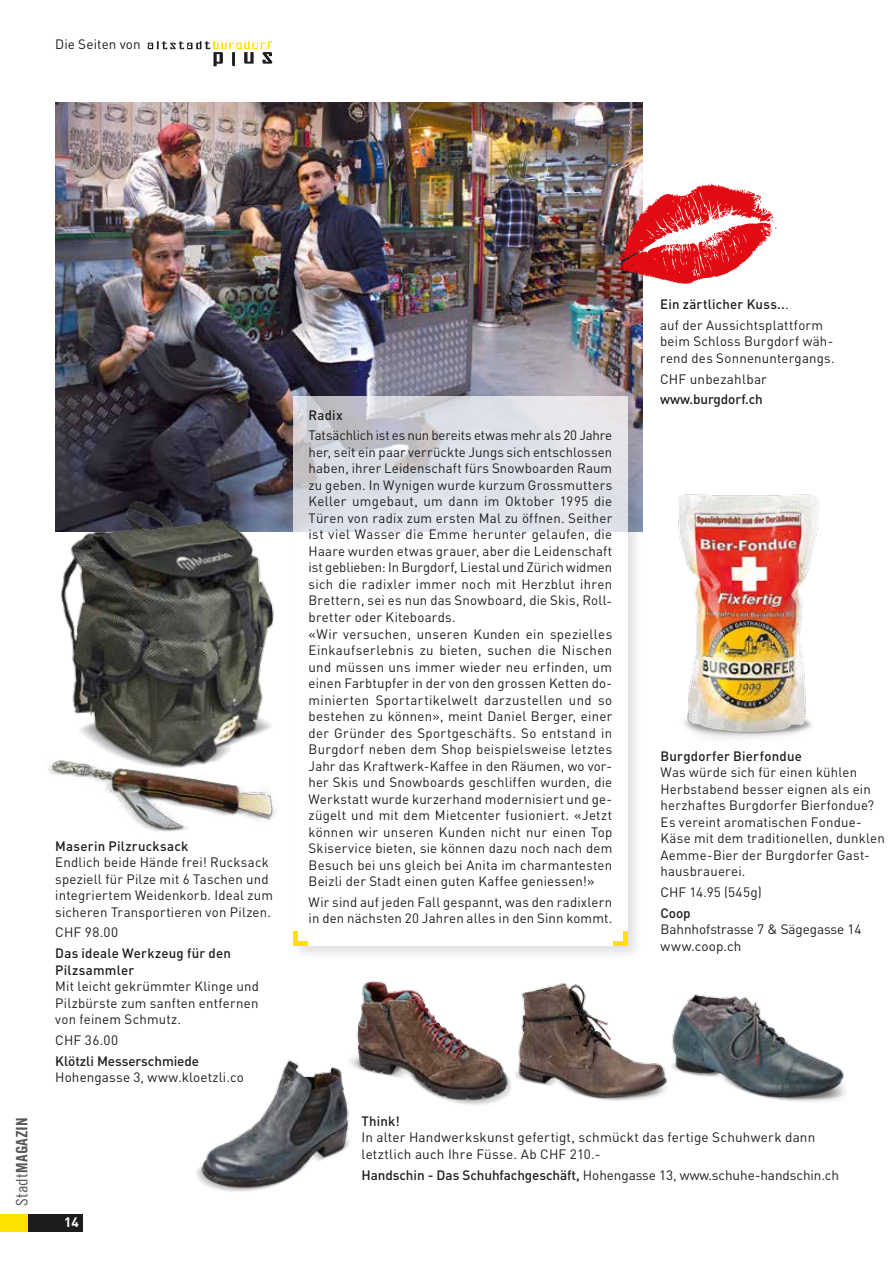
<style>
.page{position:relative;width:893px;height:1263px;background:#fff}
.page>*{position:absolute;margin:0;border:0;box-sizing:border-box;transform-origin:0 0}
.t1{font:15.75px "Trade Gothic Bold Cond Twenty";color:#575756;scale:1.09 1}
.t2{font:13.5px/16.5px "DIN";letter-spacing:.015em;color:#1d1d1b}
.t3{font:13.5px/16.5px "DIN";letter-spacing:-.005em;color:#1d1d1b}
.t4{font:500 13.5px/16.5px "DIN";letter-spacing:.015em;color:#1d1d1b}
.t5{font:500 13.5px "DIN";letter-spacing:-.005em;color:#1d1d1b}
.t6{font:700 13.5px "DINOT";color:#fff}
.s1{font-family:"Trade Gothic Cond Eighteen"}
.s2{font-weight:500}
</style>
<div class="page">
<div style="left:28px;top:1214px;width:55px;height:17px;background:#1d1d1b"></div>
<div style="left:0;top:1214px;width:28px;height:17px;background:#ffe200"></div>
<img style="left:55px;top:102px;width:587px;height:382px">
<svg style="left:148px;top:41px;width:124px;height:25px"></svg>
<img style="left:678px;top:494px;width:141px;height:244px">
<img style="left:515px;top:982px;width:140px;height:119px">
<img style="left:196px;top:1060px;width:154px;height:132px">
<img style="left:348px;top:980px;width:163px;height:144px">
<img style="left:655px;top:994px;width:191px;height:108px">
<svg style="left:618px;top:183px;width:159px;height:102px"></svg>
<div style="left:290px;top:393px;width:353px;height:568px;background:#1d1d1b;opacity:.2"></div>
<svg style="left:293px;top:396px;width:335px;height:550px"></svg>
<div style="left:614px;top:941px;width:14px;height:5px;background:#ffe200"></div>
<hr style="left:624px;top:932px;width:4px;height:14px;background:#ffe200">
<hr style="left:294px;top:932px;width:4px;height:14px;background:#ffe200">
<div style="left:294px;top:941px;width:14px;height:5px;background:#ffe200"></div>
<img style="left:55px;top:484px;width:243px;height:321px">
<img style="left:48px;top:751px;width:236px;height:81px">
<p class="t2" style="left:55px;top:36px;width:87px">Die Seiten von</p>
<p class="t1" style="left:12px;top:1206px;width:82px;rotate:-90deg"><span class="s1">Stadt</span>MAGAZIN</p>
<p class="t4" style="left:55px;top:837px;width:135px">Maserin Pilzrucksack</p>
<p class="t2" style="left:55px;top:854px;width:219px">Endlich beide Hände frei! Rucksack speziell für Pilze mit 6 Taschen und integriertem Weidenkorb. Ideal zum sicheren Transportieren von Pilzen.</p>
<p class="t2" style="left:55px;top:924px;width:64px">CHF 98.00</p>
<p class="t4" style="left:55px;top:944px;width:177px">Das ideale Werkzeug für den<br>Pilzsammler</p>
<p class="t2" style="left:55px;top:978px;width:205px;text-align:justify">Mit leicht gekrümmter Klinge und Pilzbürste zum sanften entfernen von feinem Schmutz.</p>
<p class="t2" style="left:55px;top:1031px;width:64px">CHF 36.00</p>
<p class="t5" style="left:55px;top:1052px;width:145px">Klötzli Messerschmiede</p>
<p class="t2" style="left:55px;top:1069px;width:190px">Hohengasse 3, www.kloetzli.co</p>
<p class="t6" style="left:64px;top:1213px;width:16px">14</p>
<p class="t4" style="left:309px;top:406px;width:36px">Radix</p>
<p class="t2" style="left:309px;top:427px;width:305px">Tatsächlich ist es nun bereits etwas mehr als 20 Jahre her, seit ein paar verrückte Jungs sich entschlossen haben, ihrer Leidenschaft fürs Snowboarden Raum zu geben. In Wynigen wurde kurzum Grossmutters Keller umgebaut, um dann im Oktober 1995 die Türen von radix zum ersten Mal zu öffnen. Seither ist viel Wasser die Emme herunter gelaufen, die Haare wurden etwas grauer, aber die Leidenschaft ist geblieben: In Burgdorf, Liestal und Zürich widmen sich die radixler immer noch mit Herzblut ihren Brettern, sei es nun das Snowboard, die Skis, Roll&shy;bretter oder Kiteboards.<br>«Wir versuchen, unseren Kunden ein spezielles Einkaufserlebnis zu bieten, suchen die Nischen und müssen uns immer wieder neu erfinden, um einen Farbtupfer in der von den grossen Ketten do&shy;minierten Sportartikelwelt darzustellen und so bestehen zu können», meint Daniel Berger, einer der Gründer des Sportgeschäfts. So entstand in Burgdorf neben dem Shop beispielsweise letztes Jahr das Kraftwerk-Kaffee in den Räumen, wo vor&shy;her Skis und Snowboards geschliffen wurden, die Werkstatt wurde kurzerhand modernisiert und ge&shy;zügelt und mit dem Mietcenter fusioniert. «Jetzt können wir unseren Kunden nicht nur einen Top Skiservice bieten, sie können dazu noch nach dem Besuch bei uns gleich bei Anita im charmantesten Beizli der Stadt einen guten Kaffee geniessen!»</p>
<p class="t2" style="left:309px;top:893px;width:305px">Wir sind auf jeden Fall gespannt, was den radixlern in den nächsten 20 Jahren alles in den Sinn kommt.</p>
<p class="t2" style="left:660px;top:294px;width:165px;line-height:20.7px"><span class="s2">Ein zärtlicher Kuss..</span>.<br>auf der Aussichtsplattform</p>
<p class="t2" style="left:660px;top:333px;width:176px">beim Schloss Burgdorf wäh&shy;rend des Sonnenuntergangs.</p>
<p class="t2" style="left:660px;top:370px;width:108px">CHF unbezahlbar</p>
<p class="t5" style="left:660px;top:391px;width:104px">www.burgdorf.ch</p>
<p class="t4" style="left:660px;top:747px;width:143px">Burgdorfer Bierfondue</p>
<p class="t2" style="left:660px;top:764px;width:226px">Was würde sich für einen kühlen<br>Herbstabend besser eignen als ein herzhaftes Burgdorfer Bierfondue?<br>Es vereint aromatischen Fondue-<br>Käse mit dem traditionellen, dunklen<br>Aemme-Bier der Burgdorfer Gast&shy;hausbrauerei.</p>
<p class="t2" style="left:660px;top:884px;width:103px">CHF 14.95 (545g)</p>
<p class="t4" style="left:660px;top:904px;width:32px">Coop</p>
<p class="t3" style="left:660px;top:921px;width:203px">Bahnhofstrasse 7 &amp; Sägegasse 14 www.coop.ch</p>
<p class="t4" style="left:361px;top:1112px;width:40px">Think!</p>
<p class="t2" style="left:361px;top:1129px;width:455px">In alter Handwerkskunst gefertigt, schmückt das fertige Schuhwerk dann letztlich auch Ihre Füsse. Ab CHF 210.-</p>
<p class="t3" style="left:361px;top:1166px;width:479px"><span class="s2">Handschin - Das Schuhfachgeschäft,</span> Hohengasse 13, www.schuhe-handschin.ch</p>
</div>
